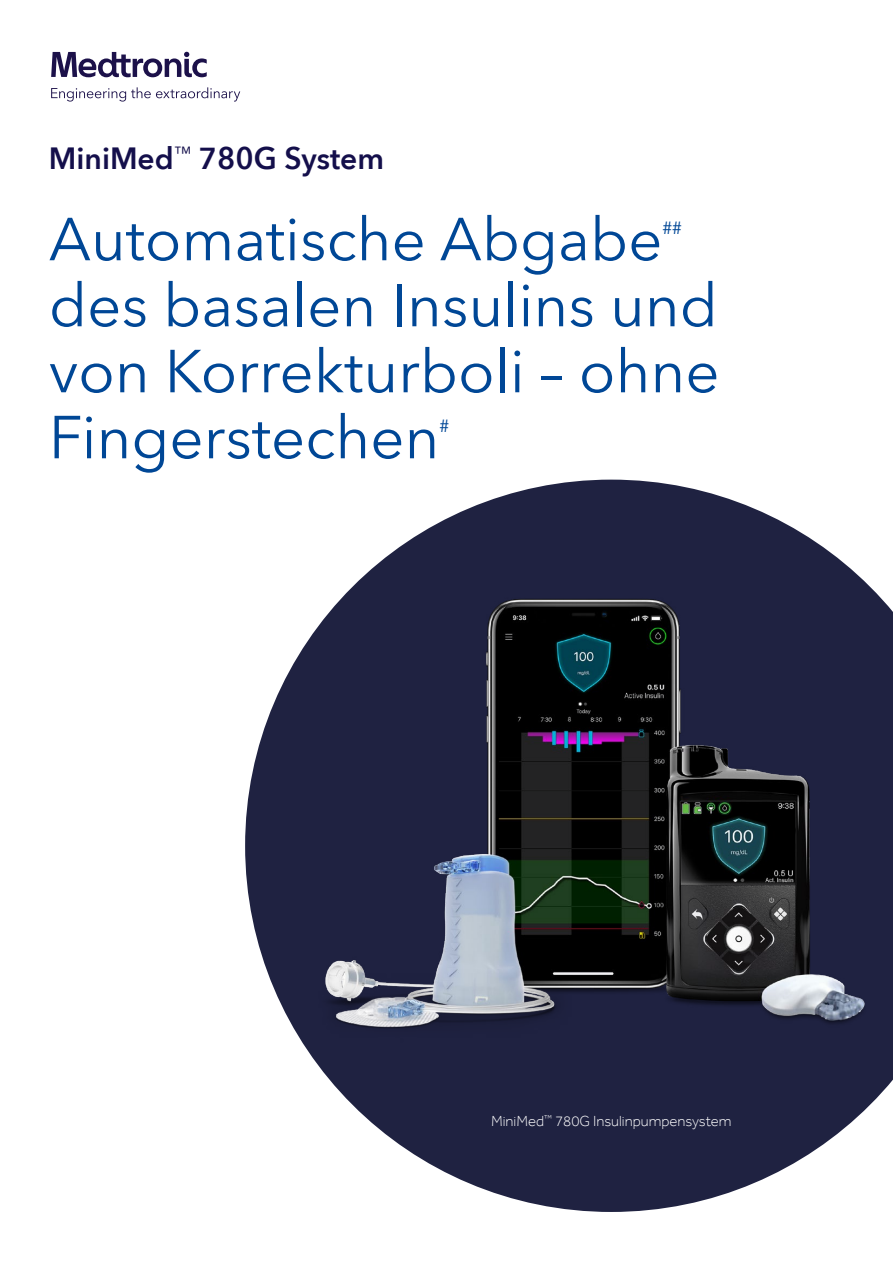
<style>
.page{position:relative;width:893px;height:1263px;background:#fff}
.page>*{position:absolute;margin:0;border:0;box-sizing:border-box;transform-origin:0 0}
.t1{font:60px/66px "Avenir Next World";color:#004796;text-align:justify}
.t2{font:600 30px "Avenir Next World";color:#140f4b}
.t3{font:17.55px "Avenir Next World";color:#004796}
.t4{font:300 15px "Effra";color:#fff}
</style>
<div class="page">
<svg style="left:245px;top:480px;width:648px;height:732px;fill:#1f2241"></svg>
<img style="left:257px;top:580px;width:636px;height:494px">
<svg style="left:51px;top:87px;width:189px;height:15px"></svg>
<svg style="left:51px;top:52px;width:156px;height:25px"></svg>
<p class="t2" style="left:49px;top:141px;width:337px">MiniMed<sup>™</sup> 780G System</p>
<p class="t1" style="left:49px;top:207px;width:615px">Automatische Abgabe</p>
<p class="t3" style="left:662px;top:214px;width:21px">##</p>
<p class="t1" style="left:49px;top:273px;width:672px">des basalen Insulins und von Korrekturboli – ohne Fingerstechen</p>
<p class="t3" style="left:439px;top:412px;width:11px">#</p>
<p class="t4" style="left:491px;top:1113px;width:242px">MiniMed<sup>™</sup> 780G Insulinpumpensystem</p>
</div>
